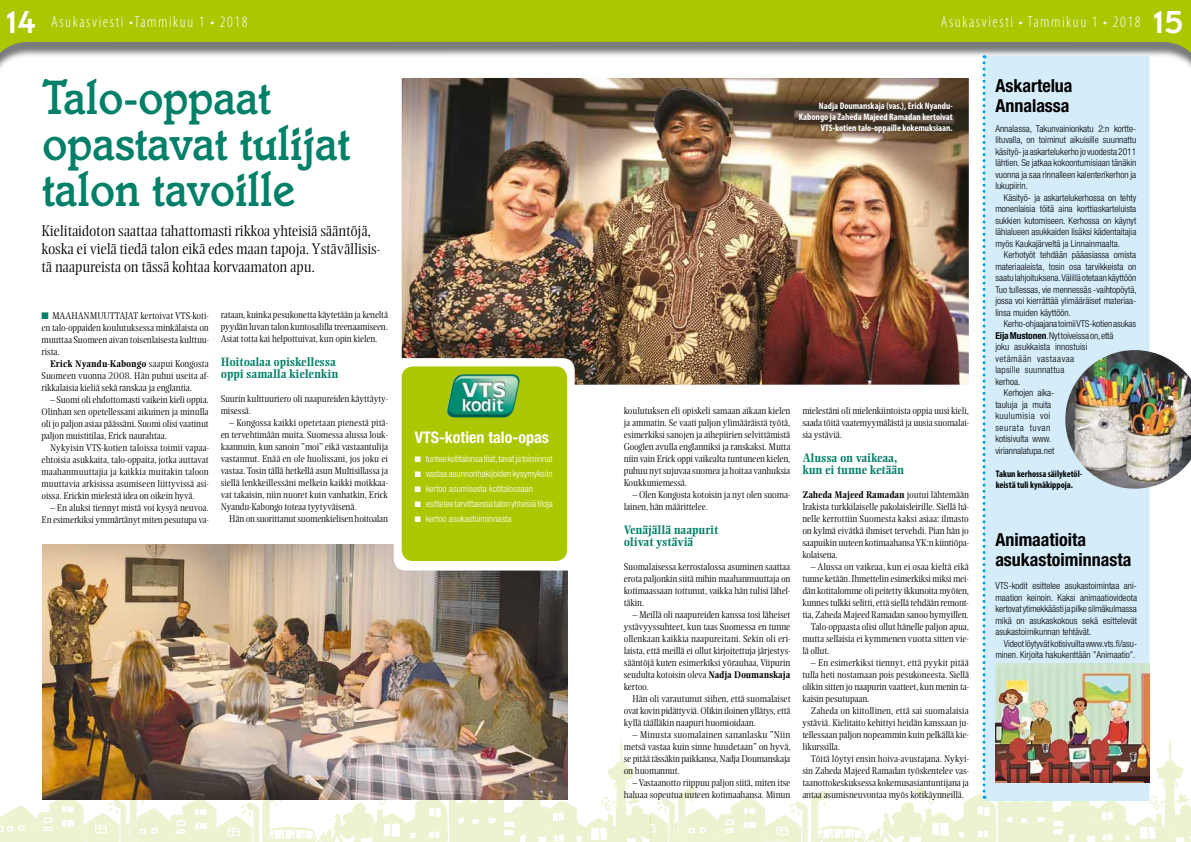
<style>
.page{position:relative;width:1191px;height:842px;background:#fff}
.page>*{position:absolute;margin:0;border:0;box-sizing:border-box;transform-origin:0 0}
.t1{font:500 50px/46px "Italia";color:#008068;scale:.9 1}
.t2{font:700 condensed 18px/20px "Helvetica Neue";color:#000}
.t3{font:300 condensed 16px "Myriad Pro";letter-spacing:.1em;color:#fff}
.t4{font:700 condensed 16px "Helvetica Neue";color:#fff}
.t5{font:300 15px/18px "Ellington";color:#000}
.t6{font:700 12px/12px "Ellington";color:#008068}
.t7{font:300 9.5px/12px "Ellington";color:#000;text-align:justify}
.t8{font:300 condensed 9.5px/11.5px "Helvetica Neue";color:#000;text-align:justify}
.t9{font:300 condensed 9.5px "Helvetica Neue";color:#fff}
.t10{font:700 condensed 9.5px/11px "Myriad Pro";color:#fff;text-align:right}
.t11{font:700 condensed 9.5px/11px "Myriad Pro";color:#000}
.t12{font:300 condensed 9.5px "Helvetica Neue";letter-spacing:.025em;color:#000}
.t13{font:300 condensed 9.5px "Helvetica Neue";letter-spacing:.05em;color:#000}
.t14{font:300 condensed 9.5px "Helvetica Neue";letter-spacing:.04em;color:#000}
.t15{font:300 condensed 9.5px "Helvetica Neue";letter-spacing:.06em;color:#000}
.s1{font-family:"Insignia A";font-weight:400;font-stretch:normal;font-size:35px}
.s2{color:#008068}
.s3{font-weight:700}
</style>
<div class="page">
<svg style="left:0;top:0;width:1191px;height:55px;background:#a7bb24"></svg>
<img style="left:0;top:55px;width:1191px;height:787px">
<img style="left:1065px;top:350px;width:126px;height:139px">
<img style="left:995px;top:663px;width:154px;height:119px">
<h3 class="t3" style="left:6px;top:13px;width:243px"><span class="s1">14</span> Asukasviesti •Tammikuu 1 • 2018</h3>
<h3 class="t3" style="left:940px;top:13px;width:244px">Asukasviesti • Tammikuu 1 • 2018 <span class="s1">15</span></h3>
<h1 class="t1" style="left:42px;top:74px;width:343px">Talo-oppaat opastavat tulijat talon tavoille</h1>
<h3 class="t5" style="left:42px;top:222px;width:340px">Kielitaidoton saattaa tahattomasti rikkoa yhteisiä sääntöjä, koska ei vielä tiedä talon eikä edes maan tapoja. Ystävällisis&shy;tä naapureista on tässä kohtaa korvaamaton apu.</h3>
<p class="t7" style="left:42px;top:310px;width:169px"><span class="s2">■</span> MAAHANMUUTTAJAT kertoivat VTS-koti&shy;en talo-oppaiden koulutuksessa minkälaista on muuttaa Suomeen aivan toisenlaisesta kulttuu&shy;rista.</p>
<p class="t7" style="left:42px;top:358px;width:169px;text-indent:9px"><span class="s3">Erick Nyandu-Kabongo</span> saapui Kongosta Suomeen vuonna 2008. Hän puhui useita af&shy;rikkalaisia kieliä sekä ranskaa ja englantia.</p>
<p class="t7" style="left:42px;top:394px;width:169px;text-indent:9px">– Suomi oli ehdottomasti vaikein kieli oppia.<br>Olinhan sen opetellessani aikuinen ja minulla oli jo paljon asiaa päässäni. Suomi olisi vaatinut paljon muistitilaa, Erick naurahtaa.</p>
<p class="t7" style="left:42px;top:442px;width:169px;text-indent:9px">Nykyisin VTS-kotien taloissa toimii vapaa&shy;ehtoisia asukkaita, talo-oppaita, jotka auttavat maahanmuuttajia ja kaikkia muitakin taloon muuttavia arkisissa asumiseen liittyvissä asi&shy;oissa. Erickin mielestä idea on oikein hyvä.</p>
<p class="t7" style="left:42px;top:502px;width:169px;text-align:right">– En aluksi tiennyt mistä voi kysyä neuvoa.<br>En esimerkiksi ymmärtänyt miten pesutupa va-</p>
<p class="t7" style="left:221px;top:309px;width:169px">rataan, kuinka pesukonetta käytetään ja keneltä pyydän luvan talon kuntosalilla treenaamiseen.<br>Asiat totta kai helpottuivat, kun opin kielen.</p>
<p class="t6" style="left:221px;top:356px;width:119px">Hoitoalaa opiskellessa oppi samalla kielenkin</p>
<p class="t7" style="left:221px;top:393px;width:169px">Suurin kulttuuriero oli naapureiden käyttäyty&shy;misessä.</p>
<p class="t7" style="left:221px;top:417px;width:169px;text-indent:9px">– Kongossa kaikki opetetaan pienestä pitä&shy;en tervehtimään muita. Suomessa alussa louk&shy;kaannuin, kun sanoin ”moi” eikä vastaantulija vastannut. Enää en ole huolissani, jos joku ei vastaa. Tosin tällä hetkellä asun Multisillassa ja siellä lenkkeillessäni melkein kaikki moikkaa&shy;vat takaisin, niin nuoret kuin vanhatkin, Erick Nyandu-Kabongo toteaa tyytyväisenä.</p>
<p class="t7" style="left:229px;top:513px;width:160px">Hän on suorittanut suomenkielisen hoitoalan</p>
<h3 class="t4" style="left:415px;top:427px;width:136px">VTS-kotien talo-opas</h3>
<p class="t9" style="left:415px;top:453px;width:139px">■ tuntee kotitalonsa tilat, tavat ja toiminnat</p>
<p class="t9" style="left:415px;top:468px;width:139px">■ vastaa asunnonhakijoiden kysymyksiin</p>
<p class="t9" style="left:415px;top:483px;width:120px">■ kertoo asumisesta kotitalossaan</p>
<p class="t9" style="left:415px;top:498px;width:140px">■ esittelee tarvittaessa talon yhteisiä tiloja</p>
<p class="t9" style="left:415px;top:513px;width:98px">■ kertoo asukastoiminnasta</p>
<p class="t10" style="left:799px;top:101px;width:155px">Nadja Doumanskaja (vas.), Erick Nyandu-<br>Kabongo ja Zaheda Majeed Ramadan kertoivat<br>VTS-kotien talo-oppaille kokemuksiaan.</p>
<p class="t7" style="left:624px;top:405px;width:168px">koulutuksen eli opiskeli samaan aikaan kielen ja ammatin. Se vaati paljon ylimääräistä työtä, esimerkiksi sanojen ja aihepiirien selvittämistä Googlen avulla englanniksi ja ranskaksi. Mutta niin vain Erick oppi vaikealta tuntuneen kielen, puhuu nyt sujuvaa suomea ja hoitaa vanhuksia Koukkuniemessä.</p>
<p class="t7" style="left:624px;top:489px;width:168px;text-indent:9px">– Olen Kongosta kotoisin ja nyt olen suoma&shy;lainen, hän määrittelee.</p>
<p class="t6" style="left:624px;top:524px;width:96px">Venäjällä naapurit olivat ystäviä</p>
<p class="t7" style="left:624px;top:561px;width:168px">Suomalaisessa kerrostalossa asuminen saattaa erota paljonkin siitä mihin maahanmuuttaja on kotimaassaan tottunut, vaikka hän tulisi lähel&shy;täkin.</p>
<p class="t7" style="left:624px;top:609px;width:168px;text-indent:9px">– Meillä oli naapureiden kanssa tosi läheiset ystävyyssuhteet, kun taas Suomessa en tunne ollenkaan kaikkia naapureitani. Sekin oli eri&shy;laista, että meillä ei ollut kirjoitettuja järjestys&shy;sääntöjä kuten esimerkiksi yörauhaa, Viipurin seudulta kotoisin oleva <span class="s3">Nadja Doumanskaja </span>kertoo.</p>
<p class="t7" style="left:624px;top:693px;width:168px;text-indent:9px">Hän oli varautunut siihen, että suomalaiset ovat kovin pidättyviä. Olikin iloinen yllätys, että kyllä täälläkin naapuri huomioidaan.</p>
<p class="t7" style="left:624px;top:729px;width:168px;text-indent:9px">– Minusta suomalainen sananlasku ”Niin metsä vastaa kuin sinne huudetaan” on hyvä, se pitää tässäkin paikkansa, Nadja Doumanskaja on huomannut.</p>
<p class="t7" style="left:624px;top:777px;width:168px;text-align:right">– Vastaanotto riippuu paljon siitä, miten itse haluaa sopeutua uuteen kotimaahansa. Minun</p>
<p class="t7" style="left:802px;top:405px;width:168px">mielestäni oli mielenkiintoista oppia uusi kieli, saada töitä vaatemyymälästä ja uusia suomalai&shy;sia ystäviä.</p>
<p class="t6" style="left:802px;top:452px;width:103px">Alussa on vaikeaa, kun ei tunne ketään</p>
<p class="t7" style="left:802px;top:489px;width:168px"><span class="s3">Zaheda Majeed Ramadan</span> joutui lähtemään Irakista turkkilaiselle pakolaisleirille. Siellä hä&shy;nelle kerrottiin Suomesta kaksi asiaa: ilmasto on kylmä eivätkä ihmiset tervehdi. Pian hän jo saapuikin uuteen kotimaahansa YK:n kiintiöpa&shy;kolaisena.</p>
<p class="t7" style="left:811px;top:561px;width:159px">– Alussa on vaikeaa, kun ei osaa kieltä eikä</p>
<p class="t7" style="left:802px;top:573px;width:168px">tunne ketään. Ihmettelin esimerkiksi miksi mei-</p>
<p class="t7" style="left:802px;top:585px;width:168px">dän kotitalomme oli peitetty ikkunoita myöten,</p>
<p class="t7" style="left:802px;top:597px;width:168px">kunnes tulkki selitti, että siellä tehdään remont-</p>
<p class="t7" style="left:802px;top:609px;width:168px">tia, Zaheda Majeed Ramadan sanoo hymyillen.</p>
<p class="t7" style="left:811px;top:621px;width:160px">Talo-oppaasta olisi ollut hänelle paljon apua,</p>
<p class="t7" style="left:802px;top:633px;width:168px">mutta sellaisia ei kymmenen vuotta sitten vie-</p>
<p class="t7" style="left:802px;top:645px;width:29px">lä ollut.</p>
<p class="t7" style="left:802px;top:657px;width:168px;text-indent:9px">– En esimerkiksi tiennyt, että pyykit pitää tulla heti nostamaan pois pesukoneesta. Siellä olikin sitten jo naapurin vaatteet, kun menin ta&shy;kaisin pesutupaan.</p>
<p class="t7" style="left:802px;top:705px;width:168px;text-indent:9px">Zaheda on kiitollinen, että sai suomalaisia ystäviä. Kielitaito kehittyi heidän kanssaan ju&shy;tellessaan paljon nopeammin kuin pelkällä kie&shy;likurssilla.</p>
<p class="t7" style="left:802px;top:753px;width:168px;text-indent:9px">Töitä löytyi ensin hoiva-avustajana. Nykyi&shy;sin Zaheda Majeed Ramadan työskentelee vas&shy;taanottokeskuksessa kokemusasiantuntijana ja antaa asumisneuvontaa myös kotikäynneillä.</p>
<h2 class="t2" style="left:995px;top:76px;width:79px">Askartelua<br>Annalassa</h2>
<p class="t8" style="left:995px;top:122px;width:143px">Annalassa, Takunvainionkatu 2:n kortte&shy;lituvalla, on toiminut aikuisille suunnattu käsityö- ja askartelukerho jo vuodesta 2011 lähtien. Se jatkaa kokoontumisiaan tänäkin vuonna ja saa rinnalleen kalenterikerhon ja lukupiirin.</p>
<p class="t8" style="left:995px;top:191px;width:143px;text-indent:9px">Käsityö- ja askartelukerhossa on tehty monenlaisia töitä aina korttiaskarteluista sukkien kutomiseen. Kerhossa on käynyt lähialueen asukkaiden lisäksi kädentaitajia myös Kaukajärveltä ja Linnainmaalta.</p>
<p class="t8" style="left:995px;top:249px;width:143px;text-indent:9px">Kerhotyöt tehdään pääasiassa omista materiaaleista, tosin osa tarvikkeista on saatu lahjoituksena. Välillä otetaan käyttöön Tuo tullessas, vie mennessäs -vaihtopöytä, jossa voi kierrättää ylimääräiset materiaa&shy;linsa muiden käyttöön.</p>
<p class="t8" style="left:1003px;top:318px;width:134px">Kerho-ohjaajana toimii VTS-kotien asukas</p>
<p class="t8" style="left:995px;top:329px;width:120px"><span class="s3">Eija Mustonen</span>. Nyt toiveissa on, että</p>
<p class="t8" style="left:995px;top:341px;width:94px">joku asukkaista innostuisi</p>
<p class="t13" style="left:995px;top:353px;width:80px">vetämään vastaavaa</p>
<p class="t12" style="left:995px;top:364px;width:71px">lapsille suunnattua</p>
<p class="t8" style="left:995px;top:375px;width:27px">kerhoa.</p>
<p class="t8" style="left:1003px;top:387px;width:52px">Kerhojen aika-</p>
<p class="t8" style="left:995px;top:399px;width:57px">tauluja ja muita</p>
<p class="t14" style="left:995px;top:410px;width:56px">kuulumisia voi</p>
<p class="t15" style="left:995px;top:422px;width:57px">seurata tuvan</p>
<p class="t8" style="left:995px;top:433px;width:58px">kotisivulta www.</p>
<p class="t8" style="left:995px;top:445px;width:60px">viriannalatupa.net</p>
<p class="t11" style="left:995px;top:468px;width:88px">Takun kerhossa säilyketöl&shy;keistä tuli kynäkippoja.</p>
<h2 class="t2" style="left:995px;top:530px;width:138px">Animaatioita asukastoiminnasta</h2>
<p class="t8" style="left:995px;top:580px;width:143px">VTS-kodit esittelee asukastoimintaa ani&shy;maation keinoin. Kaksi animaatiovideota kertovat ytimekkäästi ja pilke silmäkulmassa mikä on asukaskokous sekä esittelevät asukastoimikunnan tehtävät.</p>
<p class="t8" style="left:995px;top:638px;width:143px;text-align:right">Videot löytyvät kotisivuilta www.vts.fi/asu&shy;minen. Kirjoita hakukenttään ”Animaatio”.</p>
</div>
